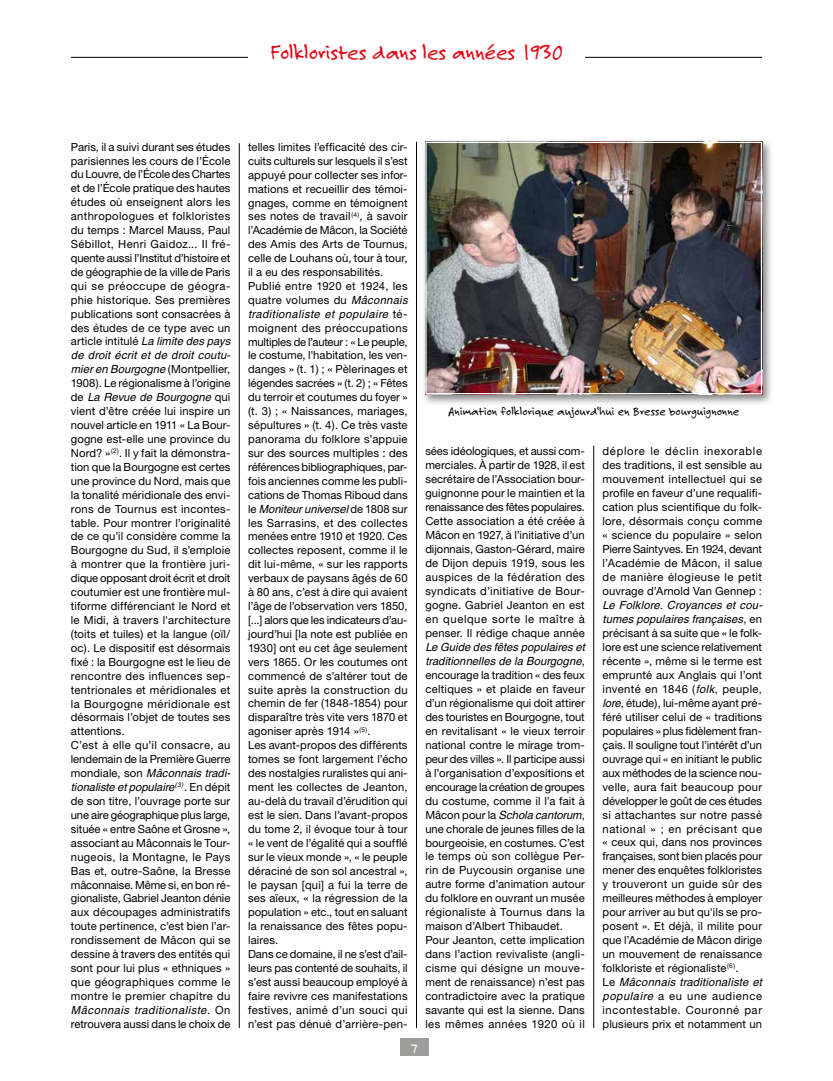
<style>
.page{position:relative;width:833px;height:1081px;background:#fff}
.page>*{position:absolute;margin:0;border:0;box-sizing:border-box;transform-origin:0 0}
.t1{font:22.5px "Felt Tip Roman";letter-spacing:-.01em;color:#e30613}
.t2{font:15px "Felt Tip Roman";color:#fff}
.t3{font:12.5px "Felt Tip Roman";color:#000}
.t4{font:11.25px/13.9px "Helvetica Neue";letter-spacing:.01em;color:#000;text-align:justify}
.t5{font:italic 11.25px/14px "Helvetica";letter-spacing:.005em;color:#000}
.t6{font:italic 11.25px "Helvetica";letter-spacing:.035em;color:#000}
.t7{font:italic 11.25px "Helvetica";letter-spacing:.04em;color:#000}
.s1{font-family:"Helvetica";font-style:italic}
.s2{font-family:"Helvetica Neue";font-style:normal}
</style>
<div class="page">
<hr style="left:71px;top:57px;width:691px;height:1px;background:#000">
<hr style="left:416px;top:142px;width:1px;height:886px;background:#000">
<div style="left:400px;top:1038px;width:29px;height:18px;background:#9d9d9c"></div>
<hr style="left:593px;top:446px;width:1px;height:582px;background:#000">
<hr style="left:239px;top:143px;width:1px;height:885px;background:#000">
<div style="left:248px;top:43px;width:337px;height:28px;background:#fff"></div>
<div style="left:421px;top:138px;width:352px;height:268px;background:#000;opacity:.5"></div>
<img style="left:427px;top:144px;width:333px;height:248px">
<div style="left:425px;top:142px;width:337px;height:252px;border:1px solid #fff"></div>
<h1 class="t1" style="left:270px;top:38px;width:293px">Folkloristes dans les années 1930</h1>
<p class="t4" style="left:71px;top:139px;width:161px">Paris, il a suivi durant ses études parisiennes les cours de l’École du Louvre, de l’École des Chartes et de l’École pratique des hautes études où enseignent alors les anthropologues et folkloristes du temps : Marcel Mauss, Paul Sébillot, Henri Gaidoz... Il fré&shy;quente aussi l’Institut d’histoire et de géographie de la ville de Paris qui se préoccupe de géogra&shy;phie historique. Ses premières publications sont consacrées à des études de ce type avec un article intitulé <span class="s1">La limite des pays</span></p>
<p class="t5" style="left:71px;top:348px;width:161px">de droit écrit et de droit coutu&shy;mier en Bourgogne <span class="s2">(Montpellier,</span></p>
<p class="t4" style="left:71px;top:376px;width:161px">1908). Le régionalisme à l’origine</p>
<p class="t5" style="left:71px;top:390px;width:161px"><span class="s2">de</span> La Revue de Bourgogne <span class="s2">qui</span></p>
<p class="t4" style="left:71px;top:404px;width:161px;text-align:left">vient d’être créée lui inspire un nouvel article en 1911 « La Bour&shy;gogne est-elle une province du<br>Nord? »<sup>(2)</sup>. Il y fait la démonstra&shy;tion que la Bourgogne est certes une province du Nord, mais que la tonalité méridionale des envi&shy;rons de Tournus est incontes&shy;table. Pour montrer l’originalité de ce qu’il considère comme la<br>Bourgogne du Sud, il s’emploie à montrer que la frontière juri&shy;dique opposant droit écrit et droit coutumier est une frontière mul&shy;tiforme différenciant le Nord et le Midi, à travers l'architecture (toits et tuiles) et la langue (oïl/ oc). Le dispositif est désormais fixé : la Bourgogne est le lieu de rencontre des influences sep&shy;tentrionales et méridionales et la Bourgogne méridionale est désormais l’objet de toutes ses attentions.<br>C’est à elle qu’il consacre, au lendemain de la Première Guerre</p>
<p class="t5" style="left:71px;top:766px;width:161px"><span class="s2">mondiale, son</span> Mâconnais tradi&shy;tionaliste et populaire<sup>(3)</sup><span class="s2">. En dépit</span></p>
<p class="t4" style="left:71px;top:794px;width:161px">de son titre, l’ouvrage porte sur une aire géographique plus large, située « entre Saône et Grosne », associant au Mâconnais le Tour&shy;nugeois, la Montagne, le Pays Bas et, outre-Saône, la Bresse mâconnaise. Même si, en bon ré&shy;gionaliste, Gabriel Jeanton dénie aux découpages administratifs toute pertinence, c’est bien l’ar&shy;rondissement de Mâcon qui se dessine à travers des entités qui sont pour lui plus « ethniques » que géographiques comme le montre le premier chapitre du</p>
<p class="t7" style="left:71px;top:1003px;width:161px">Mâconnais traditionaliste<span class="s2">. On</span></p>
<p class="t4" style="left:71px;top:1016px;width:161px">retrouvera aussi dans le choix de</p>
<p class="t4" style="left:248px;top:140px;width:161px;text-align:left">telles limites l’efficacité des cir&shy;cuits culturels sur lesquels il s’est appuyé pour collecter ses infor&shy;mations et recueillir des témoi&shy;gnages, comme en témoignent ses notes de travail<sup>(4)</sup>, à savoir l’Académie de Mâcon, la Société des Amis des Arts de Tournus, celle de Louhans où, tour à tour, il a eu des responsabilités.<br>Publié entre 1920 et 1924, les quatre volumes du <span class="s1">Mâconnais</span></p>
<p class="t6" style="left:248px;top:307px;width:161px">traditionaliste et populaire <span class="s2">té-</span></p>
<p class="t4" style="left:248px;top:320px;width:161px">moignent des préoccupations multiples de l’auteur : « Le peuple, le costume, l'habitation, les ven&shy;danges » (t. 1) ; « Pèlerinages et légendes sacrées » (t. 2) ; « Fêtes du terroir et coutumes du foyer » (t. 3) ; « Naissances, mariages, sépultures » (t. 4). Ce très vaste panorama du folklore s’appuie sur des sources multiples : des références bibliographiques, par&shy;fois anciennes comme les publi&shy;cations de Thomas Riboud dans</p>
<p class="t5" style="left:248px;top:501px;width:161px"><span class="s2">le</span> Moniteur universel <span class="s2">de 1808 sur</span></p>
<p class="t4" style="left:248px;top:515px;width:161px;text-align:left">les Sarrasins, et des collectes menées entre 1910 et 1920. Ces collectes reposent, comme il le dit lui-même, « sur les rapports verbaux de paysans âgés de 60 à 80 ans, c’est à dire qui avaient l’âge de l’observation vers 1850, [...] alors que les indicateurs d’au&shy;jourd’hui [la note est publiée en<br>1930] ont eu cet âge seulement vers 1865. Or les coutumes ont commencé de s’altérer tout de suite après la construction du chemin de fer (1848-1854) pour disparaître très vite vers 1870 et agoniser après 1914 »<sup>(5)</sup>.<br>Les avant-propos des différents tomes se font largement l’écho des nostalgies ruralistes qui ani&shy;ment les collectes de Jeanton, au-delà du travail d’érudition qui est le sien. Dans l’avant-propos du tome 2, il évoque tour à tour « le vent de l’égalité qui a soufflé sur le vieux monde », « le peuple déraciné de son sol ancestral », le paysan [qui] a fui la terre de ses aïeux, « la régression de la population » etc., tout en saluant la renaissance des fêtes popu&shy;laires.<br>Dans ce domaine, il ne s’est d’ail&shy;leurs pas contenté de souhaits, il s’est aussi beaucoup employé à faire revivre ces manifestations festives, animé d’un souci qui n’est pas dénué d’arrière-pen-</p>
<h2 class="t2" style="left:411px;top:1039px;width:8px">7</h2>
<p class="t3" style="left:448px;top:403px;width:293px">Animation folklorique aujourd'hui en Bresse bourguignonne</p>
<p class="t4" style="left:425px;top:444px;width:161px">sées idéologiques, et aussi com&shy;merciales. À partir de 1928, il est secrétaire de l’Association bour&shy;guignonne pour le maintien et la renaissance des fêtes populaires.<br>Cette association a été créée à Mâcon en 1927, à l’initiative d’un dijonnais, Gaston-Gérard, maire de Dijon depuis 1919, sous les auspices de la fédération des syndicats d’initiative de Bour&shy;gogne. Gabriel Jeanton en est en quelque sorte le maître à penser. Il rédige chaque année</p>
<p class="t5" style="left:425px;top:640px;width:161px">Le Guide des fêtes populaires et traditionnelles de la Bourgogne<span class="s2">,</span></p>
<p class="t4" style="left:425px;top:668px;width:161px">encourage la tradition « des feux celtiques » et plaide en faveur d’un régionalisme qui doit attirer des touristes en Bourgogne, tout en revitalisant « le vieux terroir national contre le mirage trom&shy;peur des villes ». Il participe aussi à l’organisation d’expositions et encourage la création de groupes du costume, comme il l’a fait à</p>
<p class="t5" style="left:425px;top:807px;width:161px"><span class="s2">Mâcon pour la</span> Schola cantorum<span class="s2">,</span></p>
<p class="t4" style="left:425px;top:821px;width:161px;text-align:left">une chorale de jeunes filles de la bourgeoisie, en costumes. C’est le temps où son collègue Per&shy;rin de Puycousin organise une autre forme d’animation autour du folklore en ouvrant un musée régionaliste à Tournus dans la maison d’Albert Thibaudet.<br>Pour Jeanton, cette implication dans l’action revivaliste (angli&shy;cisme qui désigne un mouve&shy;ment de renaissance) n’est pas contradictoire avec la pratique savante qui est la sienne. Dans les mêmes années 1920 où il</p>
<p class="t4" style="left:602px;top:444px;width:161px">déplore le déclin inexorable des traditions, il est sensible au mouvement intellectuel qui se profile en faveur d’une requalifi&shy;cation plus scientifique du folk&shy;lore, désormais conçu comme « science du populaire » selon Pierre Saintyves. En 1924, devant l’Académie de Mâcon, il salue de manière élogieuse le petit ouvrage d’Arnold Van Gennep :</p>
<p class="t5" style="left:602px;top:598px;width:161px">Le Folklore. Croyances et cou&shy;tumes populaires françaises<span class="s2">, en</span></p>
<p class="t4" style="left:602px;top:626px;width:161px">précisant à sa suite que « le folk&shy;lore est une science relativement récente », même si le terme est emprunté aux Anglais qui l’ont inventé en 1846 (<span class="s1">folk</span>, peuple, <span class="s1">lore</span>, étude), lui-même ayant pré&shy;féré utiliser celui de « traditions populaires » plus fidèlement fran&shy;çais. Il souligne tout l’intérêt d’un ouvrage qui « en initiant le public aux méthodes de la science nou&shy;velle, aura fait beaucoup pour développer le goût de ces études si attachantes sur notre passé national » ; en précisant que « ceux qui, dans nos provinces françaises, sont bien placés pour mener des enquêtes folkloristes y trouveront un guide sûr des meilleures méthodes à employer pour arriver au but qu'ils se pro&shy;posent ». Et déjà, il milite pour que l’Académie de Mâcon dirige un mouvement de renaissance folkloriste et régionaliste<sup>(6)</sup>.</p>
<p class="t5" style="left:602px;top:975px;width:161px"><span class="s2">Le</span> Mâconnais traditionaliste et</p>
<p class="t4" style="left:602px;top:989px;width:161px"><span class="s1">populaire</span> a eu une audience incontestable. Couronné par plusieurs prix et notamment un</p>
</div>
